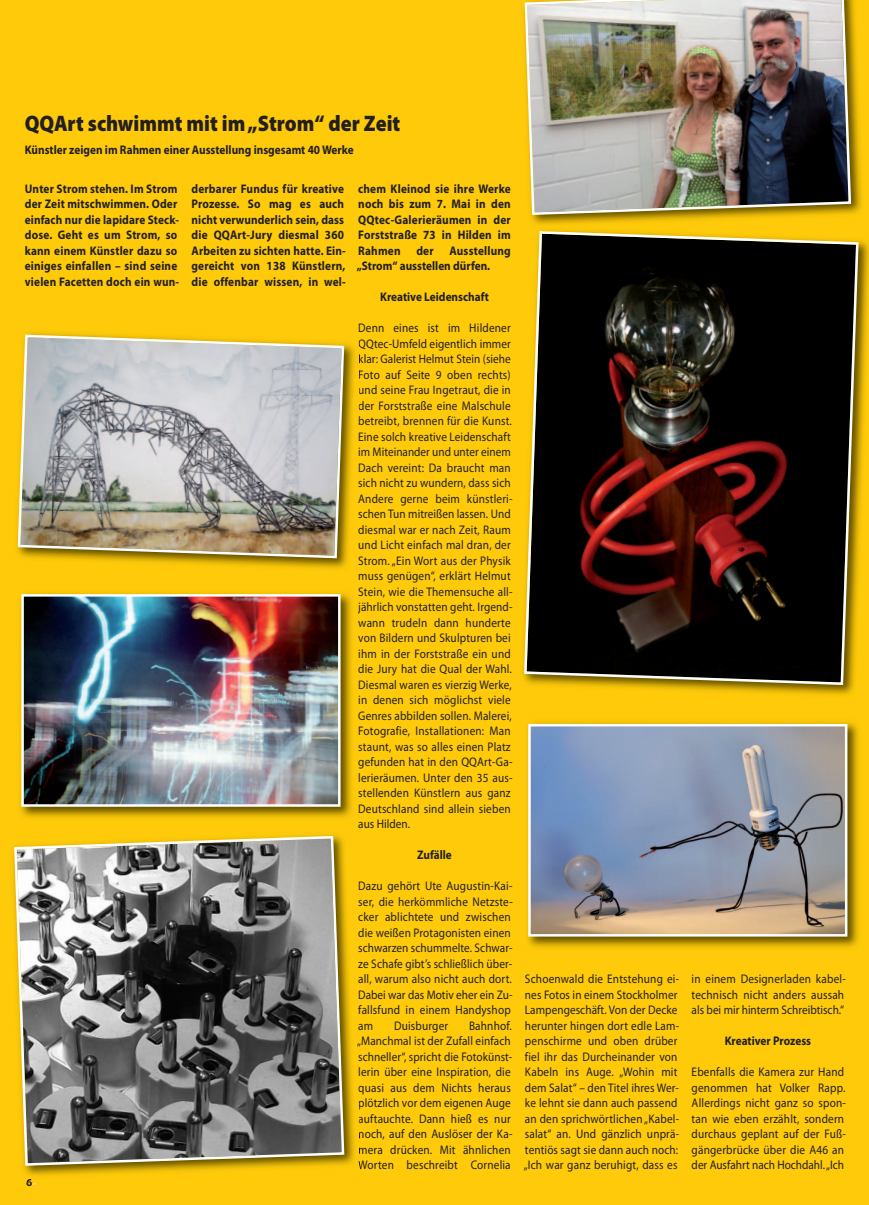
<style>
.page{position:relative;width:869px;height:1205px;background:#fff}
.page>*{position:absolute;margin:0;border:0;box-sizing:border-box;transform-origin:0 0}
.t1{font:900 22.5px "Myriad Pro";color:#231f20;scale:.9 1}
.t2{font:12.5px/15.5px "Myriad Pro";letter-spacing:.015em;color:#231f20;scale:.9 1}
.t3{font:700 12.5px/15.5px "Myriad Pro";letter-spacing:.015em;color:#231f20;scale:.9 1}
.t4{font:700 12.5px "Myriad Pro";letter-spacing:-.005em;color:#231f20;scale:.9 1}
.t5{font:600 7.5px "Myriad Pro";color:#fff}
.s1{font-weight:700;font-size:11.25px;color:#231f20}
</style>
<div class="page">
<div style="left:0;top:0;width:868px;height:1205px;background:#feca0a"></div>
<img style="left:20px;top:593px;width:332px;height:225px">
<img style="left:24px;top:597px;width:313px;height:207px">
<div style="left:21px;top:594px;width:319px;height:213px;border:2px solid #fff"></div>
<img style="left:590px;top:241px;width:278px;height:454px">
<svg style="left:523px;top:232px;width:336px;height:454px"></svg>
<img style="left:527px;top:722px;width:332px;height:226px">
<img style="left:531px;top:727px;width:313px;height:206px">
<div style="left:528px;top:724px;width:319px;height:212px;border:2px solid #fff"></div>
<img style="left:73px;top:344px;width:287px;height:225px">
<svg style="left:358px;top:340px;width:3px;height:23px"></svg>
<img style="left:17px;top:333px;width:328px;height:226px">
<img style="left:531px;top:0;width:331px;height:225px">
<img style="left:544px;top:230px;width:63px;height:2px">
<img style="left:524px;top:0;width:328px;height:216px">
<img style="left:24px;top:890px;width:337px;height:286px">
<svg style="left:26px;top:1179px;width:6px;height:3px"></svg>
<svg style="left:358px;top:1109px;width:2px;height:14px"></svg>
<svg style="left:359px;top:1129px;width:1px;height:25px"></svg>
<svg style="left:358px;top:1160px;width:3px;height:9px"></svg>
<svg style="left:13px;top:835px;width:332px;height:332px"></svg>
<h1 class="t1" style="left:25px;top:115px;width:418px">QQArt schwimmt mit im „Strom“ der Zeit</h1>
<p class="t3" style="left:25px;top:144px;width:367px">Künstler zeigen im Rahmen einer Ausstellung insgesamt 40 Werke</p>
<p class="t3" style="left:25px;top:182px;width:173px">Unter Strom stehen. Im Strom der Zeit mitschwimmen. Oder einfach nur die lapidare Steck&shy;dose. Geht es um Strom, so kann einem Künstler dazu so einiges einfallen – sind seine vielen Facetten doch ein wun-</p>
<p class="t3" style="left:191px;top:182px;width:173px">derbarer Fundus für kreative<br>Prozesse. So mag es auch nicht verwunderlich sein, dass die QQArt-Jury diesmal 360<br>Arbeiten zu sichten hatte. Ein&shy;gereicht von 138 Künstlern, die offenbar wissen, in wel-</p>
<p class="t3" style="left:358px;top:182px;width:171px;text-align:justify">chem Kleinod sie ihre Werke noch bis zum 7. Mai in den QQtec-Galerieräumen in der Forststraße 73 in Hilden im Rahmen</p>
<p class="t3" style="left:356px;top:244px;width:173px;text-indent:93px">Ausstellung „Strom“ ausstellen dürfen.</p>
<p class="t3" style="left:380px;top:290px;width:122px">Kreative Leidenschaft</p>
<p class="t2" style="left:358px;top:321px;width:173px">Denn eines ist im Hildener<br>QQtec-Umfeld eigentlich immer klar: Galerist Helmut Stein (siehe<br>Foto auf Seite 9 oben rechts) und seine Frau Ingetraut, die in der Forststraße eine Malschule betreibt, brennen für die Kunst.<br>Eine solch kreative Leidenschaft im Miteinander und unter einem<br>Dach vereint: Da braucht man sich nicht zu wundern, dass sich<br>Andere gerne beim künstleri&shy;schen Tun mitreißen lassen. Und diesmal war er nach Zeit, Raum und Licht einfach mal dran, der<br>Strom. „Ein Wort aus der Physik muss genügen“, erklärt Helmut<br>Stein, wie die Themensuche all&shy;jährlich vonstatten geht. Irgend&shy;wann trudeln dann hunderte von Bildern und Skulpturen bei ihm in der Forststraße ein und die Jury hat die Qual der Wahl.<br>Diesmal waren es vierzig Werke, in denen sich möglichst viele<br>Genres abbilden sollen. Malerei,<br>Fotografie, Installationen: Man staunt, was so alles einen Platz gefunden hat in den QQArt-Ga&shy;lerieräumen. Unter den 35 aus&shy;stellenden Künstlern aus ganz<br>Deutschland sind allein sieben aus Hilden.</p>
<p class="t3" style="left:417px;top:848px;width:40px">Zufälle</p>
<p class="t2" style="left:358px;top:879px;width:173px">Dazu gehört Ute Augustin-Kai&shy;ser, die herkömmliche Netzste&shy;cker ablichtete und zwischen die weißen Protagonisten einen schwarzen schummelte. Schwar&shy;ze Schafe gibt’s schließlich über&shy;all, warum also nicht auch dort.<br>Dabei war das Motiv eher ein Zu&shy;fallsfund in einem Handyshop am</p>
<p class="t3" style="left:416px;top:244px;width:21px">der</p>
<p class="t2" style="left:357px;top:1019px;width:174px;text-indent:112px">Bahnhof. „Manchmal ist der Zufall einfach schneller“, spricht die Fotokünst&shy;lerin über eine Inspiration, die quasi aus dem Nichts heraus plötzlich vor dem eigenen Auge auftauchte. Dann hieß es nur noch, auf den Auslöser der Ka&shy;mera drücken. Mit ähnlichen<br>Worten beschreibt Cornelia</p>
<p class="t2" style="left:394px;top:1019px;width:62px">Duisburger</p>
<p class="t5" style="left:26px;top:1179px;width:11px"><span class="s1">6</span>··</p>
<p class="t2" style="left:523px;top:972px;width:174px">Schoenwald die Entstehung ei&shy;nes Fotos in einem Stockholmer<br>Lampengeschäft. Von der Decke herunter hingen dort edle Lam&shy;penschirme und oben drüber fiel ihr das Durcheinander von<br>Kabeln ins Auge. „Wohin mit dem Salat“ – den Titel ihres Wer&shy;ke lehnt sie dann auch passend an den sprichwörtlichen „Kabel&shy;salat“ an. Und gänzlich unprä&shy;tentiös sagt sie dann auch noch: „Ich war ganz beruhigt, dass es</p>
<p class="t2" style="left:691px;top:972px;width:173px">in einem Designerladen kabel&shy;technisch nicht anders aussah als bei mir hinterm Schreibtisch.“</p>
<p class="t4" style="left:724px;top:1036px;width:97px">Kreativer Prozess</p>
<p class="t2" style="left:691px;top:1065px;width:173px">Ebenfalls die Kamera zur Hand genommen hat Volker Rapp.<br>Allerdings nicht ganz so spon&shy;tan wie eben erzählt, sondern durchaus geplant auf der Fuß&shy;gängerbrücke über die A46 an der Ausfahrt nach Hochdahl. „Ich</p>
</div>
